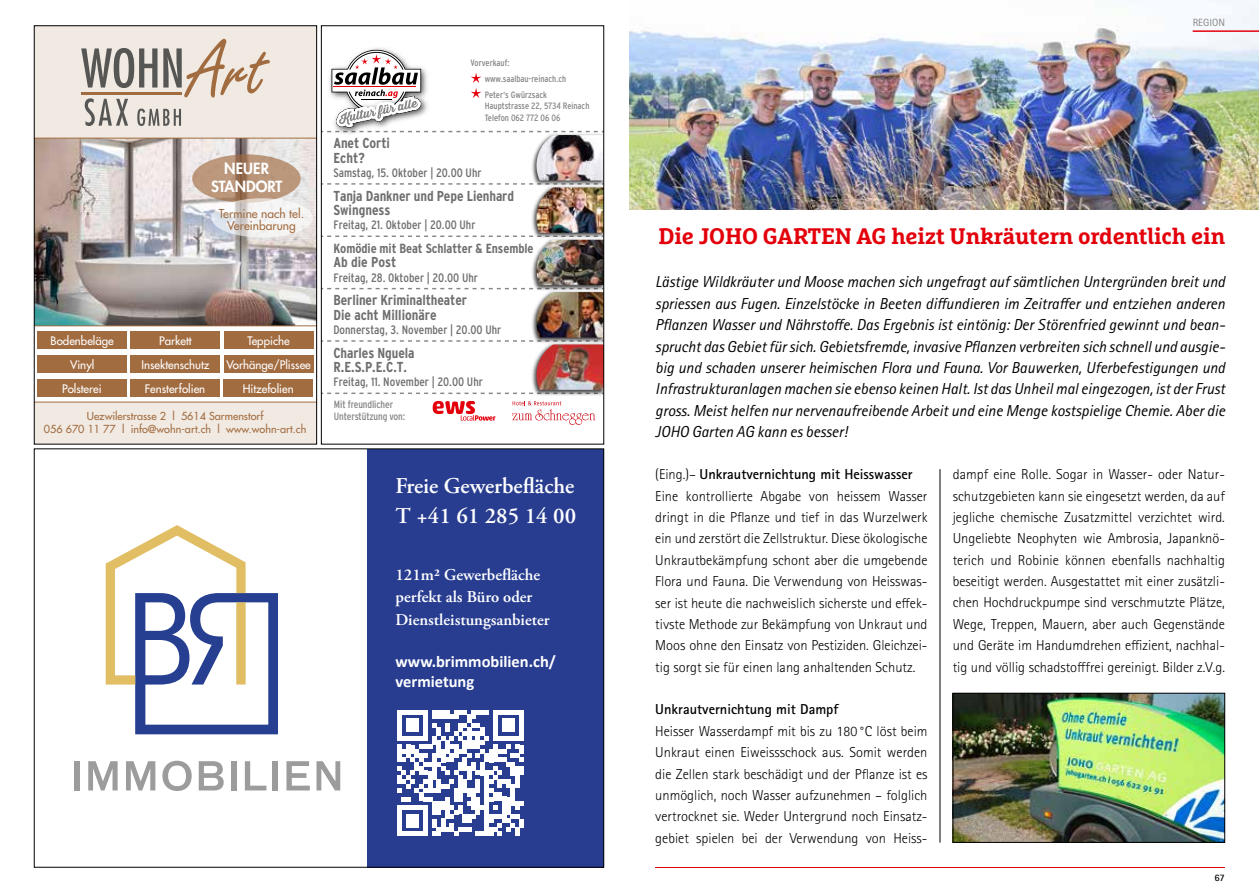
<style>
.page{position:relative;width:1259px;height:893px;background:#fff}
.page>*{position:absolute;margin:0;border:0;box-sizing:border-box;transform-origin:0 0}
.t1{font:700 22.5px "Marselis Slab Pro";letter-spacing:-.01em;color:#e3000b}
.t2{font:600 22.5px/30px "Adobe Garamond Pro";color:#fff}
.t3{font:600 16.5px/22.5px "Adobe Garamond Pro";color:#fff}
.t4{font:700 16.5px/19.8px "Calibri";color:#fff}
.t5{font:italic 15.9px/21.3px "Rotis Sans Serif Std";color:#000;text-align:justify}
.t6{font:800 15px/18px "Futura Std";color:#fff;text-align:center}
.t7{font:300 14.4px/21.5px "Rotis Sans Serif Std";color:#000;text-align:justify}
.t8{font:700 14.4px/14.4px "Interstate Condensed";letter-spacing:-.005em;color:#6e6e6e}
.t9{font:700 14.4px "Rotis Sans Serif Std";color:#000}
.t10{font:700 13.2px "Interstate Condensed";letter-spacing:-.005em;color:#6e6e6e}
.t11{font:12.15px "Interstate Condensed";color:#6e6e6e}
.t12{font:500 12px/12px "Futura Std";color:#a26c41;text-align:center}
.t13{font:500 11.55px "Futura Std";color:#fff}
.t14{font:500 10.8px/12.9px "Futura Std";color:#a26c41;text-align:center}
.t15{font:10.5px/12.6px "Interstate Condensed";letter-spacing:-.01em;color:#868786}
.t16{font:10.5px "Rotis Sans Serif Std";color:#868786}
.t17{font:700 9.9px "Rotis Sans Serif Std";color:#000}
.t18{font:9.15px/16.5px "Interstate Condensed";color:#868786}
.s1{font-weight:700}
</style>
<div class="page">
<div style="left:34px;top:26px;width:283px;height:112px;background:#f1eae2"></div>
<div style="left:34px;top:402px;width:283px;height:42px;background:#f1eae2"></div>
<img style="left:36px;top:139px;width:279px;height:187px">
<hr style="left:34px;top:138px;width:283px;height:1px;background:#a26c41">
<hr style="left:34px;top:326px;width:283px;height:1px;background:#a26c41">
<hr style="left:34px;top:402px;width:283px;height:1px;background:#a26c41">
<div style="left:38px;top:355px;width:89px;height:18px;background:#a26c41"></div>
<div style="left:131px;top:355px;width:89px;height:18px;background:#a26c41"></div>
<div style="left:224px;top:355px;width:89px;height:18px;background:#a26c41"></div>
<div style="left:38px;top:331px;width:89px;height:18px;background:#a26c41"></div>
<div style="left:131px;top:331px;width:89px;height:18px;background:#a26c41"></div>
<div style="left:224px;top:331px;width:89px;height:18px;background:#a26c41"></div>
<svg style="left:81px;top:48px;width:76px;height:40px"></svg>
<hr style="left:81px;top:93px;width:100px;height:2px;background:#a26c41">
<svg style="left:163px;top:39px;width:107px;height:59px"></svg>
<svg style="left:137px;top:109px;width:44px;height:17px"></svg>
<svg style="left:85px;top:98px;width:43px;height:28px"></svg>
<div style="left:37px;top:379px;width:89px;height:18px;background:#a26c41"></div>
<div style="left:130px;top:379px;width:90px;height:18px;background:#a26c41"></div>
<div style="left:224px;top:379px;width:89px;height:18px;background:#a26c41"></div>
<svg style="left:192px;top:154px;width:109px;height:49px;fill:#bb977b"></svg>
<svg style="left:212px;top:198px;width:101px;height:40px;fill:#f4f3f2"></svg>
<div style="left:34px;top:26px;width:283px;height:418px;border:1px solid #000"></div>
<svg style="left:323px;top:183px;width:202px;height:2px"></svg>
<svg style="left:323px;top:236px;width:203px;height:1px"></svg>
<svg style="left:323px;top:288px;width:203px;height:1px"></svg>
<svg style="left:323px;top:340px;width:202px;height:2px"></svg>
<svg style="left:323px;top:393px;width:203px;height:1px"></svg>
<svg style="left:433px;top:401px;width:62px;height:20px"></svg>
<svg style="left:512px;top:401px;width:83px;height:24px"></svg>
<img style="left:368px;top:48px;width:22px;height:2px">
<img style="left:329px;top:132px;width:99px;height:2px">
<svg style="left:323px;top:50px;width:275px;height:82px"></svg>
<img style="left:529px;top:255px;width:73px;height:33px">
<img style="left:536px;top:240px;width:66px;height:45px">
<img style="left:529px;top:202px;width:73px;height:38px">
<img style="left:536px;top:188px;width:66px;height:45px">
<img style="left:529px;top:131px;width:73px;height:57px">
<img style="left:536px;top:135px;width:66px;height:45px">
<img style="left:529px;top:288px;width:73px;height:53px">
<img style="left:536px;top:292px;width:66px;height:45px">
<img style="left:529px;top:341px;width:73px;height:55px">
<img style="left:536px;top:344px;width:66px;height:46px">
<div style="left:321px;top:26px;width:283px;height:418px;border:1px solid #000"></div>
<div style="left:368px;top:449px;width:236px;height:418px;background:#283d90"></div>
<div style="left:74px;top:761px;width:6px;height:29px;background:#9c9c9d"></div>
<svg style="left:88px;top:761px;width:30px;height:29px"></svg>
<svg style="left:126px;top:761px;width:29px;height:29px"></svg>
<svg style="left:162px;top:761px;width:30px;height:30px"></svg>
<svg style="left:199px;top:761px;width:25px;height:29px"></svg>
<div style="left:231px;top:761px;width:5px;height:29px;background:#9c9c9d"></div>
<svg style="left:245px;top:761px;width:21px;height:29px"></svg>
<div style="left:273px;top:761px;width:5px;height:29px;background:#9c9c9d"></div>
<svg style="left:286px;top:761px;width:24px;height:29px"></svg>
<svg style="left:316px;top:761px;width:24px;height:29px"></svg>
<svg style="left:106px;top:525px;width:172px;height:209px"></svg>
<svg style="left:397px;top:710px;width:126px;height:126px"></svg>
<hr style="left:939px;top:469px;width:1px;height:374px;background:#000">
<img style="left:629px;top:0;width:630px;height:210px">
<img style="left:954px;top:695px;width:269px;height:146px">
<div style="left:952px;top:693px;width:273px;height:150px;border:1px solid #000"></div>
<hr style="left:1192px;top:30px;width:67px;height:2px;background:#e3000b">
<hr style="left:655px;top:867px;width:570px;height:1px;background:#e3000b">
<p class="t6" style="left:211px;top:159px;width:73px">NEUER<br>STANDORT</p>
<p class="t12" style="left:219px;top:208px;width:87px">Termine nach tel.<br>Vereinbarung</p>
<p class="t13" style="left:51px;top:333px;width:65px">Bodenbeläge</p>
<p class="t13" style="left:159px;top:333px;width:34px">Parkett</p>
<p class="t13" style="left:248px;top:333px;width:44px">Teppiche</p>
<p class="t13" style="left:62px;top:381px;width:41px">Polsterei</p>
<p class="t13" style="left:145px;top:381px;width:62px">Fensterfolien</p>
<p class="t13" style="left:243px;top:381px;width:53px">Hitzefolien</p>
<p class="t13" style="left:70px;top:357px;width:26px">Vinyl</p>
<p class="t13" style="left:141px;top:357px;width:70px">Insektenschutz</p>
<p class="t13" style="left:226px;top:357px;width:86px">Vorhänge/Plissee</p>
<p class="t14" style="left:44px;top:410px;width:264px">Uezwilerstrasse 2 l 5614 Sarmenstorf<br>056 670 11 77 l info@wohn-art.ch l www.wohn-art.ch</p>
<p class="t18" style="left:485px;top:54px;width:83px;text-indent:-14px">Vorverkauf: www.saalbau-reinach.ch<br>Peter‘s Gwürzsack</p>
<p class="t18" style="left:485px;top:101px;width:106px;line-height:11.1px">Hauptstrasse 22, 5734 Reinach<br>Telefon 062 772 06 06</p>
<p class="t8" style="left:333px;top:136px;width:58px">Anet Corti<br>Echt?</p>
<p class="t11" style="left:333px;top:166px;width:150px">Samstag, 15. Oktober | 20.00 Uhr</p>
<p class="t8" style="left:333px;top:188px;width:182px">Tanja Dankner und Pepe Lienhard<br>Swingness</p>
<p class="t11" style="left:333px;top:218px;width:144px">Freitag, 21. Oktober | 20.00 Uhr</p>
<p class="t10" style="left:333px;top:241px;width:202px">Komödie mit Beat Schlatter &amp; Ensemble</p>
<p class="t8" style="left:333px;top:255px;width:64px">Ab die Post</p>
<p class="t11" style="left:333px;top:271px;width:146px">Freitag, 28. Oktober | 20.00 Uhr</p>
<p class="t8" style="left:333px;top:293px;width:135px">Berliner Kriminaltheater<br>Die acht Millionäre</p>
<p class="t11" style="left:333px;top:323px;width:169px">Donnerstag, 3. November | 20.00 Uhr</p>
<p class="t8" style="left:333px;top:345px;width:83px">Charles Nguela<br>R.E.S.P.E.C.T.</p>
<p class="t11" style="left:333px;top:375px;width:151px">Freitag, 11. November | 20.00 Uhr</p>
<p class="t15" style="left:334px;top:398px;width:73px">Mit freundlicher<br>Unterstützung von:</p>
<h1 class="t2" style="left:395px;top:471px;width:182px">Freie Gewerbefläche<br>T +41 61 285 14 00</h1>
<p class="t3" style="left:395px;top:563px;width:155px">121m2 Gewerbefläche perfekt als Büro oder<br>Dienstleistungsanbieter</p>
<p class="t4" style="left:395px;top:652px;width:162px">www.brimmobilien.ch/ vermietung</p>
<p class="t16" style="left:1192px;top:16px;width:34px">REGION</p>
<h1 class="t1" style="left:658px;top:222px;width:568px">Die JOHO GARTEN AG heizt Unkräutern ordentlich ein</h1>
<p class="t5" style="left:655px;top:272px;width:571px">Lästige Wildkräuter und Moose machen sich ungefragt auf sämtlichen Untergründen breit und spriessen aus Fugen. Einzelstöcke in Beeten diffundieren im Zeitraffer und entziehen anderen Pflanzen Wasser und Nährstoffe. Das Ergebnis ist eintönig: Der Störenfried gewinnt und bean&shy;sprucht das Gebiet für sich. Gebietsfremde, invasive Pflanzen verbreiten sich schnell und ausgie&shy;big und schaden unserer heimischen Flora und Fauna. Vor Bauwerken, Uferbefestigungen und Infrastrukturanlagen machen sie ebenso keinen Halt. Ist das Unheil mal eingezogen, ist der Frust gross. Meist helfen nur nervenaufreibende Arbeit und eine Menge kostspielige Chemie. Aber die JOHO Garten AG kann es besser!</p>
<p class="t7" style="left:655px;top:464px;width:274px;text-align:left">(Eing.)– <span class="s1">Unkrautvernichtung mit Heisswasser </span>Eine kontrollierte Abgabe von heissem Wasser dringt in die Pflanze und tief in das Wurzelwerk ein und zerstört die Zellstruktur. Diese ökologische Unkrautbekämpfung schont aber die umgebende Flora und Fauna. Die Verwendung von Heisswas&shy;ser ist heute die nachweislich sicherste und effek&shy;tivste Methode zur Bekämpfung von Unkraut und Moos ohne den Einsatz von Pestiziden. Gleichzei&shy;tig sorgt sie für einen lang anhaltenden Schutz.</p>
<p class="t9" style="left:655px;top:700px;width:185px">Unkrautvernichtung mit Dampf</p>
<p class="t7" style="left:655px;top:720px;width:274px">Heisser Wasserdampf mit bis zu 180 °C löst beim Unkraut einen Eiweissschock aus. Somit werden die Zellen stark beschädigt und der Pflanze ist es unmöglich, noch Wasser aufzunehmen – folglich vertrocknet sie. Weder Untergrund noch Einsatz&shy;gebiet spielen bei der Verwendung von Heiss-</p>
<p class="t7" style="left:952px;top:464px;width:274px">dampf eine Rolle. Sogar in Wasser- oder Natur&shy;schutzgebieten kann sie eingesetzt werden, da auf jegliche chemische Zusatzmittel verzichtet wird.<br>Ungeliebte Neophyten wie Ambrosia, Japanknö&shy;terich und Robinie können ebenfalls nachhaltig beseitigt werden. Ausgestattet mit einer zusätzli&shy;chen Hochdruckpumpe sind verschmutzte Plätze, Wege, Treppen, Mauern, aber auch Gegenstände und Geräte im Handumdrehen effizient, nachhal&shy;tig und völlig schadstofffrei gereinigt. Bilder z.V.g.</p>
<p class="t17" style="left:1214px;top:871px;width:12px">67</p>
</div>
